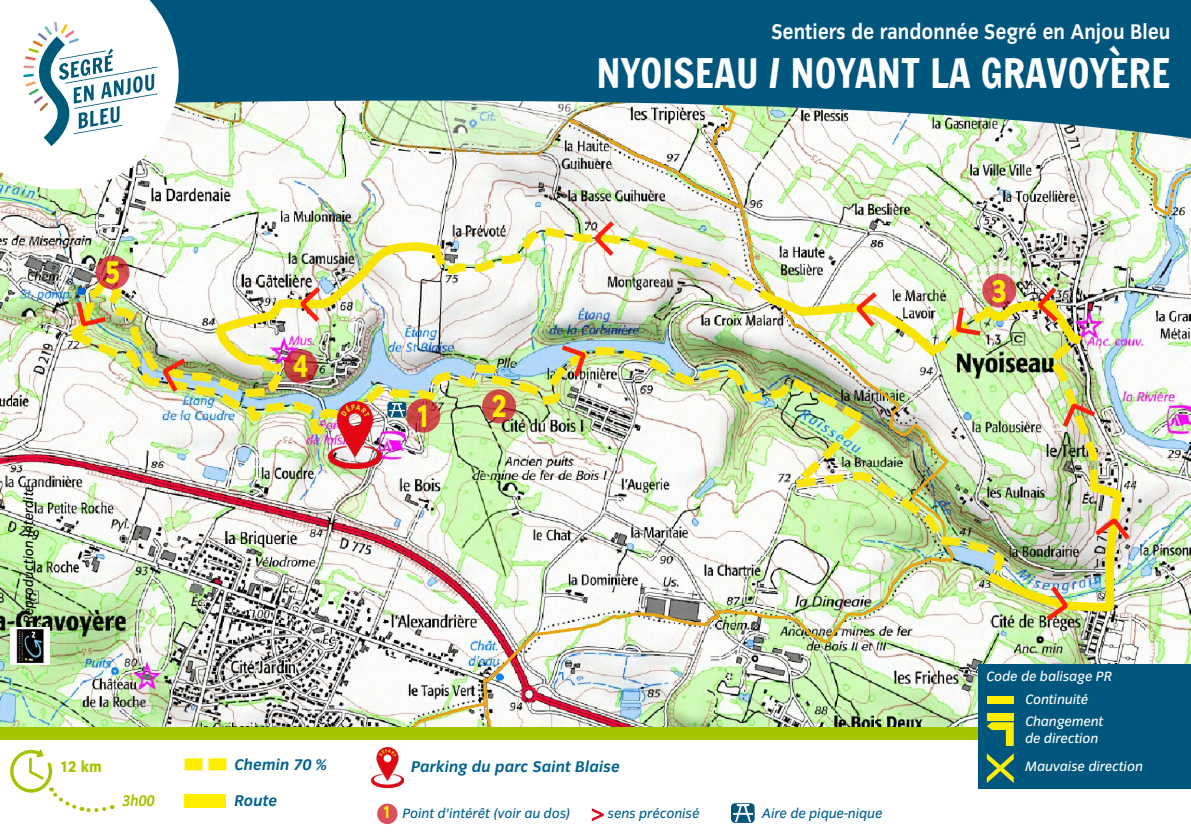
<style>
.page{position:relative;width:1191px;height:840px;background:#fff}
.page>*{position:absolute;margin:0;border:0;box-sizing:border-box;transform-origin:0 0}
.t1{font:40px "Francois One";color:#fff}
.t2{font:32.4px "Congress Sans Ex Bold Std";color:#ffed00;scale:.8 1}
.t3{font:700 22px "Congress Sans Std";color:#fff;scale:.9 1}
.t4{font:italic 700 16px "Congress Sans Std";color:#006390}
.t5{font:16px "Congress Sans Ex Bold Std";color:#a4c400;scale:.9 1}
.t6{font:italic 700 16px "Congress Sans Std";color:#a4c400;scale:.9 1}
.t7{font:italic 14px/22px "Congress Sans Std";color:#fff}
.t8{font:italic 14px "Congress Sans Std";color:#006390}
.t9{font:italic 14px "Congress Sans Std";color:#000}
.s1{font-family:"Congress Sans Ex Bold Std";font-style:normal;font-size:18px;color:#ffed00}
.s2{font-family:"Congress Sans Light Std";font-style:normal;font-size:26px;color:#cd071e}
</style>
<div class="page">
<img style="left:956px;top:217px;width:235px;height:509px">
<img style="left:0;top:177px;width:956px;height:549px">
<img style="left:496px;top:138px;width:695px;height:79px">
<img style="left:179px;top:138px;width:487px;height:39px">
<svg style="left:578px;top:138px;width:30px;height:2px"></svg>
<img style="left:65px;top:218px;width:1067px;height:405px">
<div style="left:0;top:726px;width:1191px;height:13px;background:#a4c400"></div>
<div style="left:978px;top:663px;width:213px;height:125px;background:#00567d"></div>
<svg style="left:179px;top:0;width:1012px;height:138px;background:#2e748f"></svg>
<img style="left:10px;top:626px;width:40px;height:37px">
<div style="left:986px;top:695px;width:27px;height:8px;background:#ffed00"></div>
<div style="left:986px;top:712px;width:27px;height:8px;background:#ffed00"></div>
<svg style="left:987px;top:722px;width:26px;height:23px"></svg>
<svg style="left:986px;top:753px;width:27px;height:29px"></svg>
<img style="left:371px;top:747px;width:32px;height:39px">
<div style="left:185px;top:793px;width:41px;height:14px;background:#ffed00"></div>
<svg style="left:185px;top:758px;width:41px;height:11px"></svg>
<svg style="left:10px;top:749px;width:103px;height:63px"></svg>
<div style="left:377px;top:803px;width:20px;height:20px;background:#dc5161;border-radius:50%"></div>
<img style="left:329px;top:401px;width:53px;height:67px">
<svg style="left:982px;top:273px;width:34px;height:34px"></svg>
<svg style="left:283px;top:349px;width:34px;height:34px"></svg>
<svg style="left:95px;top:255px;width:34px;height:34px"></svg>
<svg style="left:482px;top:389px;width:34px;height:34px"></svg>
<svg style="left:406px;top:398px;width:34px;height:34px"></svg>
<div style="left:387px;top:401px;width:19px;height:16px;background:#00567d;border-radius:3px"></div>
<img style="left:389px;top:403px;width:15px;height:13px">
<svg style="left:731px;top:802px;width:23px;height:20px"></svg>
<img style="left:733px;top:804px;width:19px;height:16px">
<svg style="left:0;top:0;width:179px;height:189px"></svg>
<h3 class="t3" style="left:771px;top:20px;width:445px">Sentiers de randonnée Segré en Anjou Bleu</h3>
<h1 class="t1" style="left:596px;top:44px;width:575px">NYOISEAU / NOYANT LA GRAVOYÈRE</h1>
<h2 class="t2" style="left:105px;top:254px;width:20px">5</h2>
<p class="t9" style="left:21px;top:622px;width:140px;rotate:-90deg">Reproduction Interdite</p>
<h2 class="t2" style="left:293px;top:348px;width:20px">4</h2>
<p class="t5" style="left:60px;top:757px;width:48px">12 km</p>
<p class="t4" style="left:234px;top:755px;width:94px">Chemin 70 %</p>
<p class="t6" style="left:122px;top:791px;width:38px">3h00</p>
<p class="t4" style="left:234px;top:791px;width:44px">Route</p>
<h2 class="t2" style="left:416px;top:397px;width:20px">1</h2>
<h2 class="t2" style="left:492px;top:387px;width:20px">2</h2>
<p class="t4" style="left:411px;top:757px;width:210px">Parking du parc Saint Blaise</p>
<p class="t8" style="left:383px;top:805px;width:318px"><span class="s1">1</span> Point d’intérêt (voir au dos) <span class="s2">&gt;</span> sens préconisé</p>
<p class="t8" style="left:762px;top:805px;width:122px">Aire de pique-nique</p>
<h2 class="t2" style="left:992px;top:272px;width:20px">3</h2>
<p class="t7" style="left:986px;top:665px;width:127px">Code de balisage PR</p>
<p class="t7" style="left:1025px;top:688px;width:80px">Continuité<br>Changement</p>
<p class="t7" style="left:1025px;top:727px;width:75px">de direction</p>
<p class="t7" style="left:1025px;top:754px;width:119px">Mauvaise direction</p>
</div>
